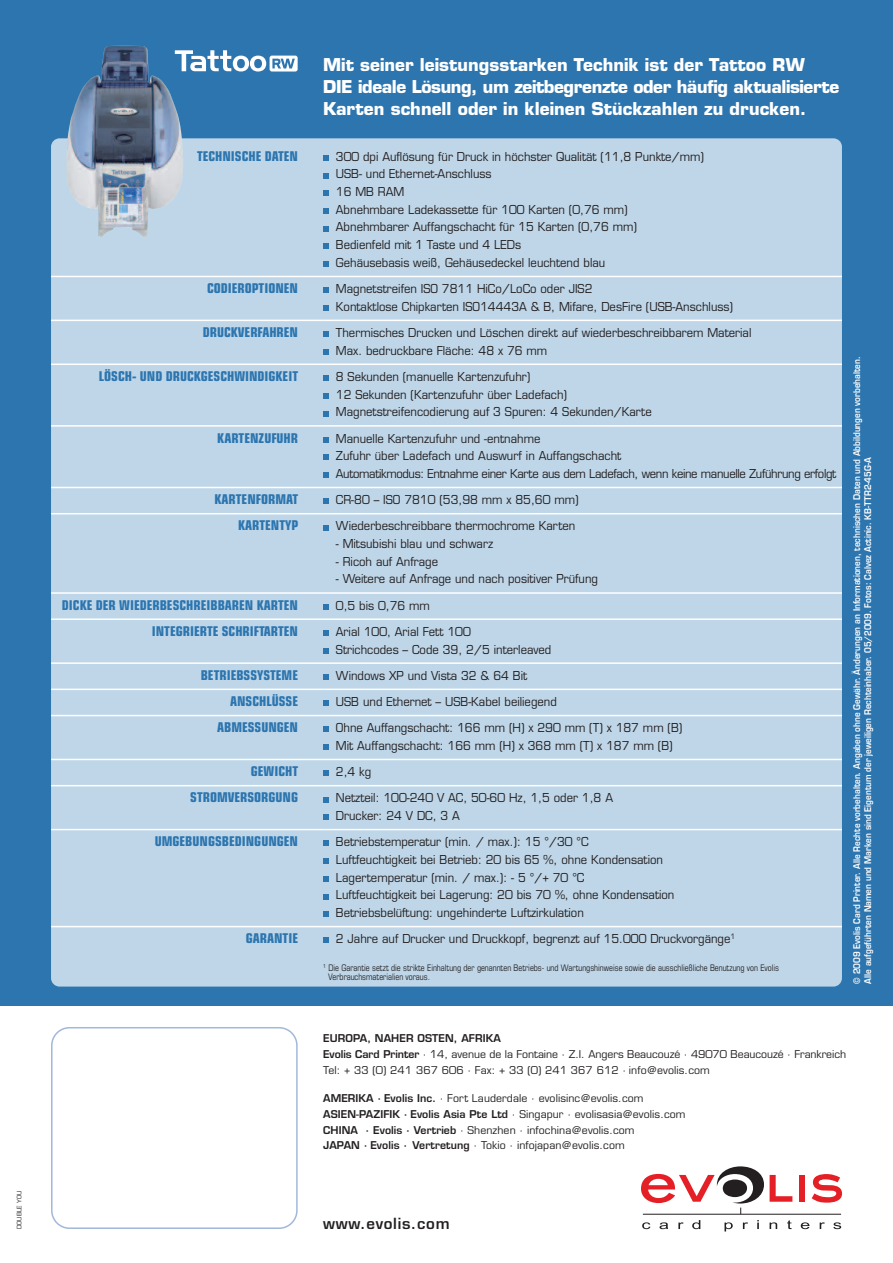
<style>
.page{position:relative;width:893px;height:1263px;background:#fff}
.page>*{position:absolute;margin:0;border:0;box-sizing:border-box;transform-origin:0 0}
.t1{font:700 17.25px/21.9px "Eurostile";color:#fff}
.t2{font:600 15px "Eurostile";letter-spacing:.05em;color:#231f20}
.t3{font:700 condensed 13.5px "Eurostile";color:#2c75af}
.t4{font:12px/17.7px "Eurostile";color:#231f20;scale:.94 1}
.t5{font:10.5px/15.8px "Eurostile";letter-spacing:.01em;color:#231f20}
.t6{font:600 9px/10.8px "Eurostile";color:#fff;scale:.9 1}
.t7{font:condensed 9px/9px "Eurostile";color:#231f20;scale:.94 1}
.t8{font:6px "Eurostile";letter-spacing:.01em;color:#231f20}
.s1{font-weight:600}
</style>
<div class="page">
<svg style="left:51px;top:1027px;width:247px;height:202px"></svg>
<div style="left:0;top:0;width:893px;height:1005px;background:#2c75af"></div>
<svg style="left:770px;top:1175px;width:22px;height:27px"></svg>
<div style="left:799px;top:1175px;width:6px;height:27px;background:#e41f25"></div>
<svg style="left:812px;top:1174px;width:30px;height:28px"></svg>
<svg style="left:641px;top:1166px;width:123px;height:48px"></svg>
<hr style="left:643px;top:1214px;width:198px;height:1px;background:#231f20">
<svg style="left:642px;top:1222px;width:8px;height:7px"></svg>
<svg style="left:659px;top:1222px;width:9px;height:7px"></svg>
<svg style="left:678px;top:1222px;width:6px;height:7px"></svg>
<svg style="left:692px;top:1220px;width:8px;height:9px"></svg>
<svg style="left:724px;top:1222px;width:9px;height:9px"></svg>
<svg style="left:743px;top:1222px;width:5px;height:7px"></svg>
<svg style="left:757px;top:1220px;width:2px;height:9px"></svg>
<svg style="left:770px;top:1222px;width:7px;height:7px"></svg>
<svg style="left:787px;top:1220px;width:5px;height:9px"></svg>
<svg style="left:801px;top:1222px;width:8px;height:7px"></svg>
<svg style="left:820px;top:1222px;width:5px;height:7px"></svg>
<svg style="left:833px;top:1222px;width:8px;height:7px"></svg>
<div style="left:51px;top:138px;width:791px;height:848px;background:#bed6e8;border-radius:9px"></div>
<img style="left:66px;top:46px;width:117px;height:191px">
<svg style="left:175px;top:50px;width:123px;height:22px"></svg>
<hr style="left:51px;top:276px;width:791px;height:1px;background:#fff">
<hr style="left:51px;top:320px;width:791px;height:1px;background:#fff">
<hr style="left:51px;top:363px;width:791px;height:2px;background:#fff">
<hr style="left:51px;top:425px;width:791px;height:2px;background:#fff">
<hr style="left:51px;top:487px;width:791px;height:1px;background:#fff">
<hr style="left:51px;top:513px;width:791px;height:1px;background:#fff">
<hr style="left:51px;top:592px;width:791px;height:2px;background:#fff">
<hr style="left:51px;top:618px;width:791px;height:2px;background:#fff">
<hr style="left:51px;top:662px;width:791px;height:2px;background:#fff">
<hr style="left:51px;top:689px;width:791px;height:1px;background:#fff">
<hr style="left:51px;top:715px;width:791px;height:1px;background:#fff">
<hr style="left:51px;top:759px;width:791px;height:1px;background:#fff">
<hr style="left:51px;top:785px;width:791px;height:1px;background:#fff">
<hr style="left:51px;top:829px;width:791px;height:1px;background:#fff">
<hr style="left:51px;top:926px;width:791px;height:1px;background:#fff">
<svg style="left:323px;top:155px;width:6px;height:6px"></svg>
<svg style="left:323px;top:173px;width:6px;height:5px"></svg>
<svg style="left:323px;top:191px;width:6px;height:5px"></svg>
<svg style="left:323px;top:208px;width:6px;height:6px"></svg>
<svg style="left:323px;top:226px;width:6px;height:5px"></svg>
<svg style="left:323px;top:244px;width:6px;height:5px"></svg>
<svg style="left:323px;top:261px;width:6px;height:6px"></svg>
<svg style="left:323px;top:288px;width:6px;height:5px"></svg>
<svg style="left:323px;top:305px;width:6px;height:6px"></svg>
<svg style="left:323px;top:331px;width:6px;height:6px"></svg>
<svg style="left:323px;top:349px;width:6px;height:6px"></svg>
<svg style="left:323px;top:375px;width:6px;height:6px"></svg>
<svg style="left:323px;top:393px;width:6px;height:6px"></svg>
<svg style="left:323px;top:411px;width:6px;height:5px"></svg>
<svg style="left:323px;top:437px;width:6px;height:5px"></svg>
<svg style="left:323px;top:455px;width:6px;height:5px"></svg>
<svg style="left:323px;top:472px;width:6px;height:6px"></svg>
<svg style="left:323px;top:499px;width:6px;height:5px"></svg>
<svg style="left:323px;top:525px;width:6px;height:5px"></svg>
<svg style="left:323px;top:604px;width:6px;height:6px"></svg>
<svg style="left:323px;top:630px;width:6px;height:6px"></svg>
<svg style="left:323px;top:648px;width:6px;height:5px"></svg>
<svg style="left:323px;top:674px;width:6px;height:6px"></svg>
<svg style="left:323px;top:700px;width:6px;height:6px"></svg>
<svg style="left:323px;top:727px;width:6px;height:5px"></svg>
<svg style="left:323px;top:744px;width:6px;height:6px"></svg>
<svg style="left:323px;top:770px;width:6px;height:6px"></svg>
<svg style="left:323px;top:797px;width:6px;height:5px"></svg>
<svg style="left:323px;top:814px;width:6px;height:6px"></svg>
<svg style="left:323px;top:841px;width:6px;height:5px"></svg>
<svg style="left:323px;top:858px;width:6px;height:6px"></svg>
<svg style="left:323px;top:876px;width:6px;height:6px"></svg>
<svg style="left:323px;top:894px;width:6px;height:5px"></svg>
<svg style="left:323px;top:911px;width:6px;height:6px"></svg>
<svg style="left:323px;top:938px;width:6px;height:5px"></svg>
<p class="t8" style="left:17px;top:1229px;width:40px;rotate:-90deg">DOUBLE YOU</p>
<h1 class="t1" style="left:323px;top:56px;width:518px">Mit seiner leistungsstarken Technik ist der Tattoo RW<br>DIE ideale Lösung, um zeitbegrenzte oder häufig aktualisierte<br>Karten schnell oder in kleinen Stückzahlen zu drucken.</h1>
<p class="t3" style="left:197px;top:151px;width:103px">TECHNISCHE DATEN</p>
<p class="t4" style="left:336px;top:149px;width:393px">300 dpi Auflösung für Druck in höchster Qualität (11,8 Punkte/mm)<br>USB- und Ethernet-Anschluss<br>16 MB RAM<br>Abnehmbare Ladekassette für 100 Karten (0,76 mm)<br>Abnehmbarer Auffangschacht für 15 Karten (0,76 mm)<br>Bedienfeld mit 1 Taste und 4 LEDs<br>Gehäusebasis weiß, Gehäusedeckel leuchtend blau</p>
<p class="t3" style="left:207px;top:283px;width:93px">CODIEROPTIONEN</p>
<p class="t4" style="left:336px;top:281px;width:424px">Magnetstreifen ISO 7811 HiCo/LoCo oder JIS2<br>Kontaktlose Chipkarten ISO14443A &amp; B, Mifare, DesFire (USB-Anschluss)</p>
<p class="t3" style="left:203px;top:327px;width:97px">DRUCKVERFAHREN</p>
<p class="t4" style="left:336px;top:325px;width:443px">Thermisches Drucken und Löschen direkt auf wiederbeschreibbarem Material<br>Max. bedruckbare Fläche: 48 x 76 mm</p>
<p class="t3" style="left:99px;top:371px;width:201px">LÖSCH- UND DRUCKGESCHWINDIGKEIT</p>
<p class="t4" style="left:336px;top:369px;width:337px">8 Sekunden (manuelle Kartenzufuhr)<br>12 Sekunden (Kartenzufuhr über Ladefach)<br>Magnetstreifencodierung auf 3 Spuren: 4 Sekunden/Karte</p>
<p class="t3" style="left:217px;top:433px;width:82px">KARTENZUFUHR</p>
<p class="t4" style="left:336px;top:430px;width:534px">Manuelle Kartenzufuhr und -entnahme<br>Zufuhr über Ladefach und Auswurf in Auffangschacht<br>Automatikmodus: Entnahme einer Karte aus dem Ladefach, wenn keine manuelle Zuführung erfolgt</p>
<p class="t3" style="left:215px;top:494px;width:85px">KARTENFORMAT</p>
<p class="t4" style="left:336px;top:492px;width:260px">CR-80 – ISO 7810 (53,98 mm x 85,60 mm)</p>
<p class="t3" style="left:238px;top:521px;width:62px">KARTENTYP</p>
<p class="t4" style="left:336px;top:518px;width:256px">Wiederbeschreibbare thermochrome Karten</p>
<p class="t4" style="left:336px;top:536px;width:169px">- Mitsubishi blau und schwarz</p>
<p class="t4" style="left:336px;top:554px;width:110px">- Ricoh auf Anfrage</p>
<p class="t4" style="left:336px;top:571px;width:280px">- Weitere auf Anfrage und nach positiver Prüfung</p>
<p class="t3" style="left:62px;top:600px;width:238px">DICKE DER WIEDERBESCHREIBBAREN KARTEN</p>
<p class="t4" style="left:336px;top:598px;width:102px">0,5 bis 0,76 mm</p>
<p class="t3" style="left:152px;top:626px;width:148px">INTEGRIERTE SCHRIFTARTEN</p>
<p class="t4" style="left:336px;top:624px;width:231px">Arial 100, Arial Fett 100<br>Strichcodes – Code 39, 2/5 interleaved</p>
<p class="t3" style="left:201px;top:670px;width:99px">BETRIEBSSYSTEME</p>
<p class="t4" style="left:336px;top:668px;width:205px">Windows XP und Vista 32 &amp; 64 Bit</p>
<p class="t3" style="left:230px;top:696px;width:70px">ANSCHLÜSSE</p>
<p class="t4" style="left:336px;top:694px;width:237px">USB und Ethernet – USB-Kabel beiliegend</p>
<p class="t3" style="left:217px;top:722px;width:83px">ABMESSUNGEN</p>
<p class="t4" style="left:336px;top:720px;width:370px">Ohne Auffangschacht: 166 mm (H) x 290 mm (T) x 187 mm (B)<br>Mit Auffangschacht: 166 mm (H) x 368 mm (T) x 187 mm (B)</p>
<p class="t3" style="left:251px;top:766px;width:49px">GEWICHT</p>
<p class="t4" style="left:336px;top:764px;width:39px">2,4 kg</p>
<p class="t3" style="left:190px;top:792px;width:109px">STROMVERSORGUNG</p>
<p class="t4" style="left:336px;top:790px;width:296px">Netzteil: 100-240 V AC, 50-60 Hz, 1,5 oder 1,8 A<br>Drucker: 24 V DC, 3 A</p>
<p class="t3" style="left:155px;top:836px;width:145px">UMGEBUNGSBEDINGUNGEN</p>
<p class="t4" style="left:336px;top:834px;width:362px">Betriebstemperatur (min. / max.): 15 °/30 °C<br>Luftfeuchtigkeit bei Betrieb: 20 bis 65 %, ohne Kondensation Lagertemperatur (min. / max.): - 5 °/+ 70 °C<br>Luftfeuchtigkeit bei Lagerung: 20 bis 70 %, ohne Kondensation Betriebsbelüftung: ungehinderte Luftzirkulation</p>
<p class="t3" style="left:246px;top:933px;width:54px">GARANTIE</p>
<p class="t4" style="left:336px;top:931px;width:426px">2 Jahre auf Drucker und Druckkopf, begrenzt auf 15.000 Druckvorgänge<sup>1</sup></p>
<p class="t7" style="left:328px;top:964px;width:481px;text-indent:-5px"><sup>1</sup> Die Garantie setzt die strikte Einhaltung der genannten Betriebs- und Wartungshinweise sowie die ausschließliche Benutzung von Evolis<br>Verbrauchsmaterialien voraus.</p>
<p class="t6" style="left:852px;top:984px;width:698px;rotate:-90deg">© 2009 Evolis Card Printer. Alle Rechte vorbehalten. Angaben ohne Gewähr. Änderungen an Informationen, technischen Daten und Abbildungen vorbehalten.<br>Alle aufgeführten Namen und Marken sind Eigentum der jeweiligen Rechteinhaber. 05/2009. Fotos: Calvez Actinic. KB-TTR2-45G-A</p>
<p class="t5" style="left:323px;top:1031px;width:524px"><span class="s1">EUROPA, NAHER OSTEN, AFRIKA<br>Evolis Card Printer</span> · 14, avenue de la Fontaine · Z.I. Angers Beaucouzé · 49070 Beaucouzé · Frankreich<br>Tel: + 33 (0) 241 367 606 · Fax: + 33 (0) 241 367 612 · info@evolis.com</p>
<p class="t5" style="left:323px;top:1091px;width:364px"><span class="s1">AMERIKA · Evolis Inc.</span> · Fort Lauderdale · evolisinc@evolis.com <span class="s1">ASIEN-PAZIFIK · Evolis Asia Pte Ltd</span> · Singapur · evolisasia@evolis.com <span class="s1">CHINA · Evolis · Vertrieb</span> · Shenzhen · infochina@evolis.com<br><span class="s1">JAPAN · Evolis · Vertretung</span> · Tokio · infojapan@evolis.com</p>
<p class="t2" style="left:323px;top:1217px;width:128px">www.evolis.com</p>
</div>
